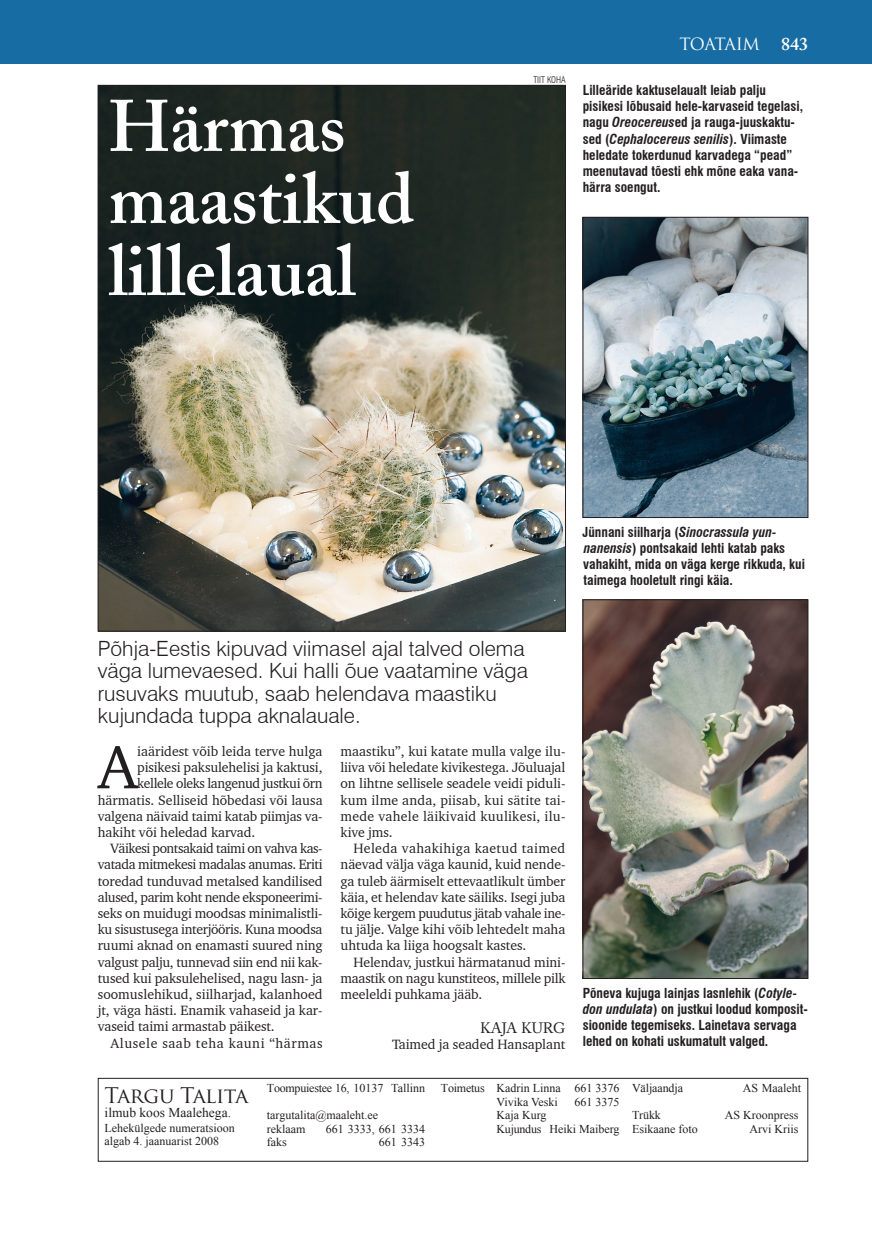
<style>
.page{position:relative;width:872px;height:1234px;background:#fff}
.page>*{position:absolute;margin:0;border:0;box-sizing:border-box;transform-origin:0 0}
.t1{font:600 72px/72px "Adobe Caslon";color:#fff}
.t2{font:62.1px "Charter BT";color:#231f20}
.t3{font:300 21px/22.5px "Swiss 721 BT";color:#231f20}
.t4{font:21px "Trajan Pro";letter-spacing:-.025em;color:#231f20}
.t5{font:16.5px "Trajan Pro";letter-spacing:-.05em;color:#fff}
.t6{font:15px "Adobe Caslon Pro";letter-spacing:-.01em;color:#231f20}
.t7{font:13.8px/16.2px "Charter BT";letter-spacing:-.01em;color:#231f20;text-align:justify}
.t8{font:13.8px "Charter BT";letter-spacing:-.03em;color:#231f20}
.t9{font:13.8px "Charter BT";letter-spacing:.04em;color:#231f20}
.t10{font:700 condensed 13.5px/16px "Swiss 721 BT";color:#231f20}
.t11{font:13.5px "Times New Roman";color:#231f20}
.t12{font:12px/13.5px "Times New Roman";color:#231f20}
.t13{font:12px "Times New Roman";letter-spacing:-.02em;color:#231f20}
.t14{font:300 condensed 9px "Swiss 721 BT";color:#231f20}
.s1{font-family:"Adobe Caslon";font-weight:600;font-size:18px}
.s2{font-style:italic}
</style>
<div class="page">
<div style="left:98px;top:1077px;width:710px;height:84px;border:1px solid #231f20"></div>
<div style="left:0;top:0;width:872px;height:64px;background:#176da3"></div>
<img style="left:100px;top:87px;width:464px;height:542px">
<img style="left:585px;top:219px;width:221px;height:296px">
<div style="left:583px;top:217px;width:225px;height:300px;border:1px solid #231f20"></div>
<img style="left:585px;top:601px;width:221px;height:375px">
<div style="left:583px;top:599px;width:225px;height:379px;border:1px solid #231f20"></div>
<h1 class="t1" style="left:108px;top:91px;width:307px">Härmas maastikud lillelaual</h1>
<p class="t14" style="left:533px;top:75px;width:34px">TIIT KOHA</p>
<p class="t5" style="left:679px;top:33px;width:130px">TOATAIM <span class="s1">843</span></p>
<p class="t10" style="left:583px;top:82px;width:222px">Lilleäride kaktuselaualt leiab palju pisikesi lõbusaid hele-karvaseid tegelasi, nagu <span class="s2">Oreocereus</span>ed ja rauga-juuskaktu&shy;sed (<span class="s2">Cephalocereus senilis</span>). Viimaste heledate tokerdunud karvadega “pead” meenutavad tõesti ehk mõne eaka vana&shy;härra soengut.</p>
<p class="t10" style="left:582px;top:523px;width:224px">Jünnani siilharja (<span class="s2">Sinocrassula yun&shy;nanensis</span>) pontsakaid lehti katab paks vahakiht, mida on väga kerge rikkuda, kui taimega hooletult ringi käia.</p>
<h3 class="t3" style="left:98px;top:636px;width:431px">Põhja-Eestis kipuvad viimasel ajal talved olema väga lumevaesed. Kui halli õue vaatamine väga rusuvaks muutub, saab helendava maastiku kujundada tuppa aknalauale.</h3>
<h2 class="t2" style="left:98px;top:728px;width:41px">A</h2>
<p class="t7" style="left:137px;top:742px;width:187px">iaäridest võib leida terve hulga</p>
<p class="t7" style="left:137px;top:758px;width:187px">pisikesi paksulehelisi ja kaktusi,</p>
<p class="t8" style="left:137px;top:774px;width:187px">kellele oleks langenud justkui õrn</p>
<p class="t7" style="left:98px;top:791px;width:226px">härmatis. Selliseid hõbedasi või lausa</p>
<p class="t7" style="left:98px;top:807px;width:226px">valgena näivaid taimi katab piimjas va-</p>
<p class="t7" style="left:98px;top:823px;width:159px">hakiht või heledad karvad.</p>
<p class="t8" style="left:111px;top:839px;width:213px">Väikesi pontsakaid taimi on vahva kas-</p>
<p class="t8" style="left:98px;top:855px;width:226px">vatada mitmekesi madalas anumas. Eriti</p>
<p class="t7" style="left:98px;top:872px;width:226px">toredad tunduvad metalsed kandilised</p>
<p class="t7" style="left:98px;top:888px;width:226px">alused, parim koht nende eksponeerimi-</p>
<p class="t7" style="left:98px;top:904px;width:226px">seks on muidugi moodsas minimalistli-</p>
<p class="t7" style="left:98px;top:920px;width:226px">ku sisustusega interjööris. Kuna moodsa</p>
<p class="t7" style="left:98px;top:937px;width:226px">ruumi aknad on enamasti suured ning</p>
<p class="t7" style="left:98px;top:953px;width:226px">valgust palju, tunnevad siin end nii kak-</p>
<p class="t7" style="left:98px;top:969px;width:226px">tused kui paksulehelised, nagu lasn- ja</p>
<p class="t7" style="left:98px;top:985px;width:226px">soomuslehikud, siilharjad, kalanhoed</p>
<p class="t7" style="left:98px;top:1001px;width:226px">jt, väga hästi. Enamik vahaseid ja kar-</p>
<p class="t7" style="left:98px;top:1018px;width:178px">vaseid taimi armastab päikest.</p>
<p class="t9" style="left:111px;top:1034px;width:213px">Alusele saab teha kauni “härmas</p>
<p class="t7" style="left:340px;top:742px;width:226px">maastiku”, kui katate mulla valge ilu&shy;liiva või heledate kivikestega. Jõuluajal on lihtne sellisele seadele veidi piduli&shy;kum ilme anda, piisab, kui sätite tai&shy;mede vahele läikivaid kuulikesi, ilu&shy;kive jms.</p>
<p class="t7" style="left:340px;top:839px;width:226px;text-indent:13px">Heleda vahakihiga kaetud taimed näevad välja väga kaunid, kuid nende&shy;ga tuleb äärmiselt ettevaatlikult ümber käia, et helendav kate säiliks. Isegi juba kõige kergem puudutus jätab vahale ine&shy;tu jälje. Valge kihi võib lehtedelt maha uhtuda ka liiga hoogsalt kastes.</p>
<p class="t7" style="left:340px;top:953px;width:226px;text-indent:13px">Helendav, justkui härmatanud mini&shy;maastik on nagu kunstiteos, millele pilk meeleldi puhkama jääb.</p>
<p class="t6" style="left:480px;top:1019px;width:87px">KAJA KURG</p>
<p class="t7" style="left:392px;top:1036px;width:175px">Taimed ja seaded Hansaplant</p>
<p class="t10" style="left:583px;top:985px;width:227px">Põneva kujuga lainjas lasnlehik (<span class="s2">Cotyle&shy;don undulata</span>) on justkui loodud komposit&shy;sioonide tegemiseks. Lainetava servaga lehed on kohati uskumatult valged.</p>
<p class="t12" style="left:632px;top:1080px;width:52px">Väl-jaand-ja</p>
<p class="t12" style="left:742px;top:1080px;width:60px">AS Maaleht</p>
<p class="t12" style="left:632px;top:1107px;width:30px">Trükk</p>
<p class="t12" style="left:725px;top:1107px;width:75px">AS Kroonpress</p>
<p class="t13" style="left:267px;top:1079px;width:160px">Toompuiestee 16, 10137 Tallinn</p>
<p class="t12" style="left:267px;top:1107px;width:113px">targutalita@maaleht.ee reklaam</p>
<p class="t12" style="left:441px;top:1080px;width:180px;text-align:center">Toimetus Kadrin Linna 661 3376<br>Vivika Veski</p>
<h3 class="t4" style="left:105px;top:1081px;width:145px">Targu Talita</h3>
<p class="t11" style="left:105px;top:1102px;width:128px">ilmub koos Maalehega.</p>
<p class="t12" style="left:574px;top:1094px;width:46px">661 3375</p>
<p class="t12" style="left:496px;top:1107px;width:124px">Kaja Kurg<br>Kujundus Heiki Maiberg</p>
<p class="t12" style="left:105px;top:1120px;width:132px">Lehekülgede numeratsioon</p>
<p class="t12" style="left:632px;top:1121px;width:67px">Esikaane foto</p>
<p class="t12" style="left:749px;top:1121px;width:50px">Arvi Kriis</p>
<p class="t12" style="left:105px;top:1133px;width:116px">algab 4. jaanuarist 2008</p>
<p class="t12" style="left:326px;top:1121px;width:101px">661 3333, 661 3334</p>
<p class="t12" style="left:267px;top:1134px;width:21px">faks</p>
<p class="t12" style="left:379px;top:1134px;width:48px">661 3343</p>
</div>
